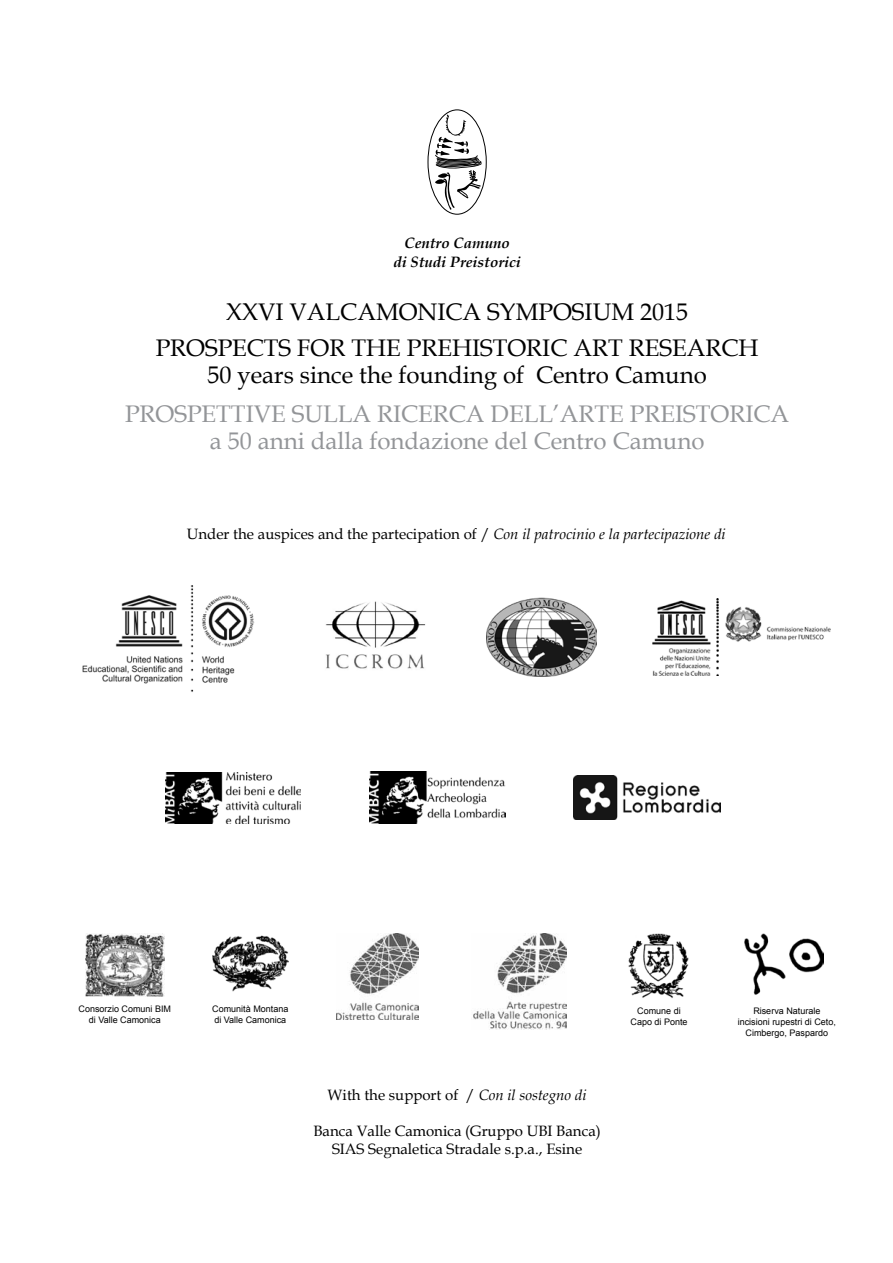
<style>
.page{position:relative;width:893px;height:1263px;background:#fff}
.page>*{position:absolute;margin:0;border:0;box-sizing:border-box;transform-origin:0 0}
.t1{font:24px/39.8px "Book Antiqua";color:#939598;text-align:center}
.t2{font:24px/35.5px "Book Antiqua";color:#000}
.t3{font:15px/18px "Book Antiqua";color:#000;text-align:center}
.t4{font:italic 700 15px/18px "Book Antiqua";color:#000;text-align:center}
.t5{font:9px/10.8px "Arial";color:#000;text-align:center}
.s1{color:#000}
.s2{font-style:italic}
</style>
<div class="page">
<svg style="left:435px;top:115px;width:47px;height:95px"></svg>
<div style="left:428px;top:109px;width:59px;height:106px;border:1px solid #000;border-radius:50%"></div>
<img style="left:85px;top:934px;width:80px;height:62px">
<img style="left:212px;top:935px;width:77px;height:56px">
<img style="left:336px;top:934px;width:82px;height:85px">
<img style="left:473px;top:934px;width:93px;height:96px">
<img style="left:628px;top:933px;width:61px;height:65px">
<img style="left:744px;top:934px;width:79px;height:61px">
<img style="left:82px;top:585px;width:173px;height:107px">
<img style="left:325px;top:601px;width:101px;height:68px">
<img style="left:487px;top:598px;width:109px;height:78px">
<img style="left:652px;top:598px;width:179px;height:78px">
<img style="left:574px;top:776px;width:147px;height:43px">
<img style="left:166px;top:772px;width:135px;height:51px">
<img style="left:369px;top:772px;width:137px;height:51px">
<p class="t4" style="left:393px;top:234px;width:129px">Centro Camuno<br>di Studi Preistorici</p>
<p class="t2" style="left:156px;top:294px;width:604px;text-indent:484px">2015<br>PROSPECTS FOR THE PREHISTORIC ART RESEARCH</p>
<p class="t1" style="left:125px;top:354px;width:666px"><span class="s1">50 years since the founding of Centro Camuno<br></span>PROSPETTIVE SULLA RICERCA DELL’ARTE PREISTORICA</p>
<p class="t1" style="left:210px;top:421px;width:496px">a 50 anni dalla fondazione del Centro Camuno</p>
<p class="t2" style="left:226px;top:294px;width:100px">XXVI Valcamonica</p>
<p class="t2" style="left:487px;top:294px;width:31px">Symposium</p>
<p class="t3" style="left:187px;top:525px;width:540px">Under the auspices and the partecipation of / <span class="s2">Con il patrocinio e la partecipazione di</span></p>
<p class="t5" style="left:79px;top:1004px;width:94px">Consorzio Comuni BIM di Valle Camonica</p>
<p class="t5" style="left:212px;top:1004px;width:78px;text-align:left">Comunità Montana di Valle Camonica</p>
<p class="t5" style="left:630px;top:1006px;width:59px">Comune di<br>Capo di Ponte</p>
<p class="t5" style="left:738px;top:1006px;width:100px">Riserva Naturale incisioni rupestri di Ceto,<br>Cimbergo, Paspardo</p>
<p class="t3" style="left:328px;top:1085px;width:260px">With the support of / <span class="s2">Con il sostegno di</span></p>
<p class="t3" style="left:313px;top:1121px;width:289px">Banca Valle Camonica (Gruppo UBI Banca)<br>SIAS Segnaletica Stradale s.p.a., Esine</p>
</div>
